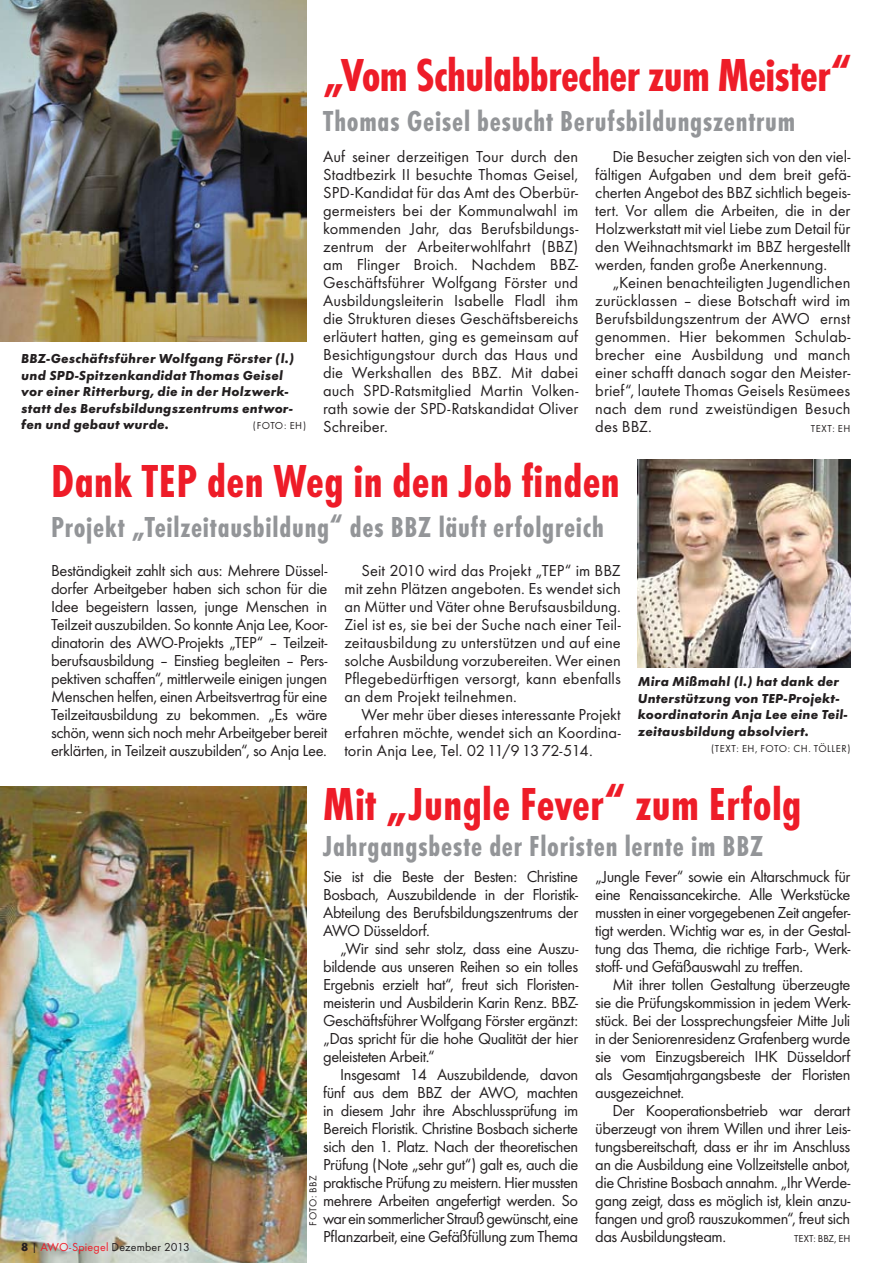
<style>
.page{position:relative;width:893px;height:1263px;background:#fff}
.page>*{position:absolute;margin:0;border:0;box-sizing:border-box;transform-origin:0 0}
.t1{font:700 condensed 48px "Futura T";letter-spacing:.005em;color:#ee1c28}
.t2{font:700 condensed 48px "Futura T";letter-spacing:-.015em;color:#ee1c28}
.t3{font:700 condensed 30px "Futura T";letter-spacing:.025em;color:#939598}
.t4{font:16.5px/18px "Futura T";letter-spacing:-.025em;color:#231f20;text-align:justify}
.t5{font:italic 700 13.5px/16.5px "Futura T";letter-spacing:.015em;color:#231f20}
.t6{font:12px "Futura T";letter-spacing:.015em;color:#231f20}
.t7{font:10.5px "Futura T";letter-spacing:.045em;color:#231f20}
.s1{font-weight:700}
.s2{color:#ee1c28}
</style>
<div class="page">
<img style="left:0;top:787px;width:306px;height:476px">
<img style="left:0;top:0;width:306px;height:341px">
<img style="left:638px;top:459px;width:212px;height:209px">
<h1 class="t2" style="left:323px;top:47px;width:530px">„Vom Schulabbrecher zum Meister“</h1>
<h2 class="t3" style="left:323px;top:104px;width:474px">Thomas Geisel besucht Berufsbildungszentrum</h2>
<p class="t4" style="left:323px;top:147px;width:257px">Auf seiner derzeitigen Tour durch den Stadtbezirk II besuchte Thomas Geisel, SPD-Kandidat für das Amt des Oberbür&shy;germeisters bei der Kommunalwahl im kommenden Jahr, das Berufsbildungs&shy;zentrum der Arbeiterwohlfahrt (BBZ) am Flinger Broich. Nachdem BBZ-Geschäftsführer Wolfgang Förster und Ausbildungsleiterin Isabelle Fladl ihm die Strukturen dieses Geschäftsbereichs erläutert hatten, ging es gemeinsam auf Besichtigungstour durch das Haus und die Werkshallen des BBZ. Mit dabei auch SPD-Ratsmitglied Martin Volken&shy;rath sowie der SPD-Ratskandidat Oliver Schreiber.</p>
<p class="t4" style="left:595px;top:147px;width:257px;text-indent:17px">Die Besucher zeigten sich von den viel&shy;fältigen Aufgaben und dem breit gefä&shy;cherten Angebot des BBZ sichtlich begeis&shy;tert. Vor allem die Arbeiten, die in der Holzwerkstatt mit viel Liebe zum Detail für den Weihnachtsmarkt im BBZ hergestellt werden, fanden große Anerkennung.</p>
<p class="t4" style="left:595px;top:273px;width:257px;text-indent:17px">„Keinen benachteiligten Jugendlichen zurücklassen – diese Botschaft wird im Berufsbildungszentrum der AWO ernst genommen. Hier bekommen Schulab&shy;brecher eine Ausbildung und manch einer schafft danach sogar den Meister&shy;brief“, lautete Thomas Geisels Resümees nach dem rund zweistündigen Besuch des BBZ.</p>
<p class="t5" style="left:21px;top:350px;width:275px">BBZ-Geschäftsführer Wolfgang Förster (l.) und SPD-Spitzenkandidat Thomas Geisel vor einer Ritterburg, die in der Holzwerk&shy;statt des Berufsbildungszentrums entwor&shy;fen und gebaut wurde.</p>
<p class="t7" style="left:253px;top:419px;width:17px">(Foto</p>
<p class="t7" style="left:284px;top:419px;width:24px">: eh )</p>
<h1 class="t1" style="left:51px;top:453px;width:570px">Dank TEP den Weg in den Job finden</h1>
<h2 class="t3" style="left:51px;top:509px;width:554px">Projekt „Teilzeitausbildung“ des BBZ läuft erfolgreich</h2>
<p class="t7" style="left:811px;top:422px;width:34px">Text: eh</p>
<p class="t4" style="left:51px;top:561px;width:278px">Beständigkeit zahlt sich aus: Mehrere Düssel&shy;dorfer Arbeitgeber haben sich schon für die Idee begeistern lassen, junge Menschen in Teilzeit auszubilden. So konnte Anja Lee, Koor&shy;dinatorin des AWO-Projekts „TEP“ – Teilzeit&shy;berufsausbildung – Einstieg begleiten – Pers&shy;pektiven schaffen“, mittlerweile einigen jungen Menschen helfen, einen Arbeitsvertrag für eine Teilzeitausbildung zu bekommen. „Es wäre schön, wenn sich noch mehr Arbeitgeber bereit erklärten, in Teilzeit auszubilden“, so Anja Lee.</p>
<p class="t4" style="left:344px;top:561px;width:278px;text-indent:17px">Seit 2010 wird das Projekt „TEP“ im BBZ mit zehn Plätzen angeboten. Es wendet sich an Mütter und Väter ohne Berufsausbildung.<br>Ziel ist es, sie bei der Suche nach einer Teil&shy;zeitausbildung zu unterstützen und auf eine solche Ausbildung vorzubereiten. Wer einen Pflegebedürftigen versorgt, kann ebenfalls an dem Projekt teilnehmen.</p>
<p class="t4" style="left:344px;top:705px;width:278px;text-indent:17px">Wer mehr über dieses interessante Projekt erfahren möchte, wendet sich an Koordina&shy;torin Anja Lee, Tel. 0211/91372-514.</p>
<p class="t5" style="left:638px;top:673px;width:211px">Mira Mißmahl (l.) hat dank der<br>Unterstützung von TEP-Projekt&shy;koordinatorin Anja Lee eine Teil&shy;zeitausbildung absolviert.</p>
<p class="t7" style="left:711px;top:743px;width:63px">(Text: eh , Foto</p>
<p class="t7" style="left:788px;top:743px;width:38px">: Ch. Töller</p>
<p class="t7" style="left:847px;top:743px;width:5px">)</p>
<p class="t6" style="left:21px;top:1240px;width:170px"><span class="s1">8</span> | <span class="s2">AWO-Spiegel</span> Dezember 2013</p>
<h1 class="t1" style="left:323px;top:776px;width:480px">Mit „Jungle Fever“ zum Erfolg</h1>
<h2 class="t3" style="left:323px;top:828px;width:442px">Jahrgangsbeste der Floristen lernte im BBZ</h2>
<p class="t4" style="left:323px;top:867px;width:257px">Sie ist die Beste der Besten: Christine Bosbach, Auszubildende in der Floristik-Abteilung des Berufsbildungszentrums der AWO Düsseldorf.</p>
<p class="t4" style="left:323px;top:939px;width:257px;text-indent:17px">„Wir sind sehr stolz, dass eine Auszu&shy;bildende aus unseren Reihen so ein tolles Ergebnis erzielt hat“, freut sich Floristen&shy;meisterin und Ausbilderin Karin Renz. BBZ-Geschäftsführer Wolfgang Förster ergänzt: „Das spricht für die hohe Qualität der hier geleisteten Arbeit.“</p>
<p class="t4" style="left:323px;top:1065px;width:257px;text-indent:17px">Insgesamt 14 Auszubildende, davon fünf aus dem BBZ der AWO, machten in diesem Jahr ihre Abschlussprüfung im Bereich Floristik. Christine Bosbach sicherte sich den 1. Platz. Nach der theoretischen Prüfung (Note „sehr gut“) galt es, auch die praktische Prüfung zu meistern. Hier mussten mehrere Arbeiten angefertigt werden. So war ein sommerlicher Strauß gewünscht, eine Pflanzarbeit, eine Gefäßfüllung zum Thema</p>
<p class="t7" style="left:307px;top:1225px;width:52px;rotate:-90deg">Foto: BBZ</p>
<p class="t4" style="left:595px;top:867px;width:257px">„Jungle Fever“ sowie ein Altarschmuck für eine Renaissancekirche. Alle Werkstücke mussten in einer vorgegebenen Zeit angefer&shy;tigt werden. Wichtig war es, in der Gestal&shy;tung das Thema, die richtige Farb-, Werk&shy;stoff- und Gefäßauswahl zu treffen.</p>
<p class="t4" style="left:595px;top:975px;width:257px;text-indent:17px">Mit ihrer tollen Gestaltung überzeugte sie die Prüfungskommission in jedem Werk&shy;stück. Bei der Lossprechungsfeier Mitte Juli in der Seniorenresidenz Grafenberg wurde sie vom Einzugsbereich IHK Düsseldorf als Gesamtjahrgangsbeste der Floristen ausgezeichnet.</p>
<p class="t4" style="left:595px;top:1101px;width:257px;text-indent:17px">Der Kooperationsbetrieb war derart überzeugt von ihrem Willen und ihrer Leis&shy;tungsbereitschaft, dass er ihr im Anschluss an die Ausbildung eine Vollzeitstelle anbot, die Christine Bosbach annahm. „Ihr Werde&shy;gang zeigt, dass es möglich ist, klein anzu&shy;fangen und groß rauszukommen“, freut sich das Ausbildungsteam.</p>
<p class="t7" style="left:794px;top:1232px;width:51px">Text: BBZ, eh</p>
</div>
